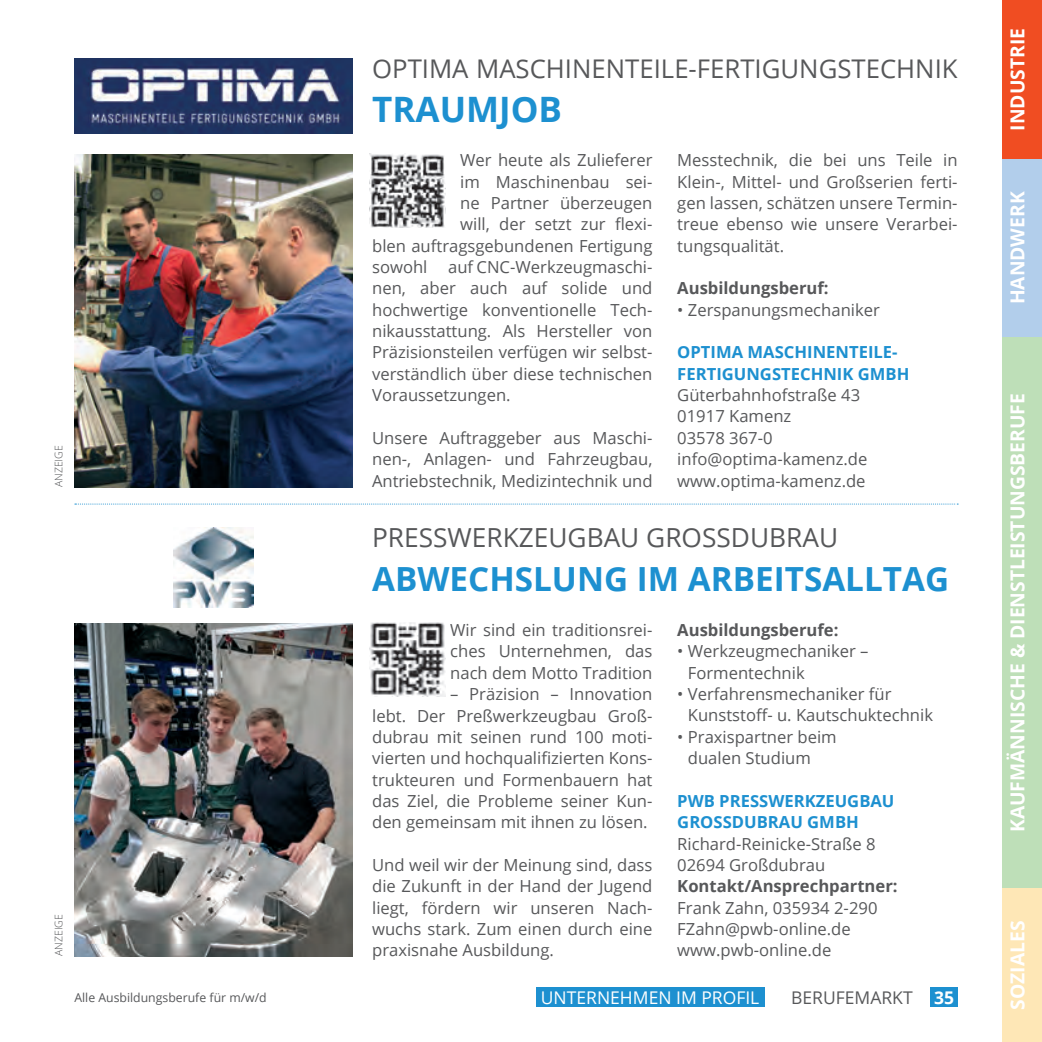
<style>
.page{position:relative;width:1042px;height:1042px;background:#fff}
.page>*{position:absolute;margin:0;border:0;box-sizing:border-box;transform-origin:0 0}
.t1{font:700 35px "Open Sans";color:#1d90d0}
.t2{font:700 33.25px "Open Sans";color:#1d90d0}
.t3{font:26.25px "Open Sans";color:#57585a}
.t4{font:25.72px "Open Sans";color:#57585a}
.t5{font:700 19.25px "Open Sans";color:#fff}
.t6{font:17.5px "Open Sans";color:#fff}
.t7{font:17.5px "Open Sans";color:#57585a}
.t8{font:16.62px/21.3px "Open Sans";color:#57585a}
.t9{font:700 16.62px/21.3px "Open Sans";color:#1d90d0}
.t10{font:700 16.62px "Open Sans";color:#57585a}
.t11{font:12.25px "Open Sans";color:#57585a}
.t12{font:300 10.5px "Open Sans";color:#57585a}
.s1{font-weight:700;color:#fff}
</style>
<div class="page">
<div style="left:536px;top:987px;width:228px;height:20px;background:#1d90d0"></div>
<div style="left:930px;top:987px;width:27px;height:20px;background:#1d90d0"></div>
<div style="left:1002px;top:159px;width:40px;height:178px;background:#b2ceeb"></div>
<div style="left:1002px;top:337px;width:40px;height:551px;background:#bedfb8"></div>
<div style="left:1002px;top:0;width:40px;height:159px;background:#f04d22"></div>
<div style="left:1002px;top:888px;width:40px;height:154px;background:#fee7b6"></div>
<img style="left:370px;top:153px;width:75px;height:75px">
<img style="left:74px;top:154px;width:278px;height:333px">
<img style="left:74px;top:58px;width:278px;height:76px">
<svg style="left:75px;top:504px;width:883px;height:1px"></svg>
<img style="left:370px;top:622px;width:75px;height:74px">
<img style="left:74px;top:623px;width:278px;height:333px">
<img style="left:174px;top:527px;width:79px;height:80px">
<p class="t12" style="left:52px;top:487px;width:43px;rotate:-90deg">ANZEIGE</p>
<p class="t12" style="left:52px;top:956px;width:43px;rotate:-90deg">ANZEIGE</p>
<h3 class="t4" style="left:372px;top:51px;width:587px">OPTIMA MASCHINENTEILE-FERTIGUNGSTECHNIK</h3>
<h1 class="t1" style="left:372px;top:84px;width:191px">TRAUMJOB</h1>
<p class="t8" style="left:460px;top:149px;width:194px">Wer heute als Zulieferer</p>
<p class="t8" style="left:460px;top:170px;width:194px">im Maschinenbau sei-</p>
<p class="t8" style="left:460px;top:192px;width:194px">ne Partner überzeugen</p>
<p class="t8" style="left:460px;top:213px;width:194px">will, der setzt zur flexi-</p>
<p class="t8" style="left:372px;top:235px;width:282px">blen auftragsgebundenen Fertigung</p>
<p class="t8" style="left:372px;top:256px;width:282px">sowohl auf CNC-Werkzeugmaschi-</p>
<p class="t8" style="left:372px;top:277px;width:282px">nen, aber auch auf solide und</p>
<p class="t8" style="left:372px;top:299px;width:282px">hochwertige konventionelle Tech-</p>
<p class="t8" style="left:372px;top:320px;width:282px">nikausstattung. Als Hersteller von</p>
<p class="t8" style="left:372px;top:341px;width:282px">Präzisionsteilen verfügen wir selbst-</p>
<p class="t8" style="left:372px;top:363px;width:282px">verständlich über diese technischen</p>
<p class="t8" style="left:372px;top:384px;width:140px">Voraussetzungen.</p>
<p class="t8" style="left:372px;top:427px;width:282px;text-align:justify">Unsere Auftraggeber aus Maschi&shy;nen-, Anlagen- und Fahrzeugbau, Antriebstechnik, Medizintechnik und</p>
<p class="t8" style="left:677px;top:149px;width:282px;text-align:justify">Messtechnik, die bei uns Teile in Klein-, Mittel- und Großserien ferti&shy;gen lassen, schätzen unsere Termin&shy;treue ebenso wie unsere Verarbei&shy;tungsqualität.</p>
<p class="t10" style="left:677px;top:277px;width:153px">Ausbildungsberuf:</p>
<p class="t8" style="left:677px;top:299px;width:204px">• Zerspanungsmechaniker</p>
<p class="t9" style="left:677px;top:341px;width:234px">OPTIMA MASCHINENTEILE-<br>FERTIGUNGSTECHNIK GMBH</p>
<p class="t8" style="left:677px;top:384px;width:192px">Güterbahnhofstraße 43<br>01917 Kamenz<br>03578 367-0 info@optima-kamenz.de</p>
<p class="t8" style="left:677px;top:469px;width:190px">www.optima-kamenz.de</p>
<h3 class="t3" style="left:372px;top:519px;width:467px">PRESSWERKZEUGBAU GROSSDUBRAU</h3>
<h2 class="t2" style="left:372px;top:555px;width:578px">ABWECHSLUNG IM ARBEITSALLTAG</h2>
<p class="t8" style="left:450px;top:619px;width:204px;text-align:justify">Wir sind ein traditionsrei&shy;ches Unternehmen, das nach dem Motto Tradition</p>
<p class="t8" style="left:372px;top:683px;width:282px;text-align:justify;text-indent:78px">– Präzision – Innovation lebt. Der Preßwerkzeugbau Groß&shy;dubrau mit seinen rund 100 moti&shy;vierten und hochqualifizierten Kons&shy;trukteuren und Formenbauern hat das Ziel, die Probleme seiner Kun&shy;den gemeinsam mit ihnen zu lösen.</p>
<p class="t8" style="left:372px;top:854px;width:282px;text-align:justify">Und weil wir der Meinung sind, dass die Zukunft in der Hand der Jugend liegt, fördern wir unseren Nach&shy;wuchs stark. Zum einen durch eine praxisnahe Ausbildung.</p>
<p class="t10" style="left:677px;top:618px;width:163px">Ausbildungsberufe:</p>
<p class="t8" style="left:688px;top:640px;width:182px;text-indent:-11px">• Werkzeugmechaniker –<br>Formentechnik</p>
<p class="t8" style="left:688px;top:683px;width:247px;text-indent:-11px">• Verfahrensmechaniker für<br>Kunststoff- u. Kautschuktechnik</p>
<p class="t8" style="left:688px;top:726px;width:150px;text-indent:-11px">• Praxispartner beim dualen Studium</p>
<p class="t9" style="left:677px;top:790px;width:219px">PWB PRESSWERKZEUGBAU<br>GROSSDUBRAU GMBH</p>
<p class="t8" style="left:677px;top:832px;width:200px">Richard-Reinicke-Straße 8<br>02694 Großdubrau</p>
<p class="t10" style="left:677px;top:874px;width:222px">Kontakt/Ansprechpartner:</p>
<p class="t8" style="left:677px;top:896px;width:202px">Frank Zahn, 035934 2-290<br>FZahn@pwb-online.de</p>
<p class="t8" style="left:677px;top:939px;width:156px">www.pwb-online.de</p>
<p class="t11" style="left:74px;top:989px;width:194px">Alle Ausbildungsberufe für m/w/d</p>
<p class="t6" style="left:541px;top:985px;width:220px">UNTERNEHMEN IM PROFIL</p>
<p class="t7" style="left:791px;top:985px;width:164px">BERUFEMARKT <span class="s1">35</span></p>
<p class="t5" style="left:1004px;top:131px;width:104px;rotate:-90deg">INDUSTRIE</p>
<p class="t5" style="left:1004px;top:304px;width:114px;rotate:-90deg">HANDWERK</p>
<p class="t5" style="left:1004px;top:832px;width:440px;rotate:-90deg">KAUFMÄNNISCHE &amp; DIENSTLEISTUNGSBERUFE</p>
<p class="t5" style="left:1004px;top:1009px;width:90px;rotate:-90deg">SOZIALES</p>
</div>
